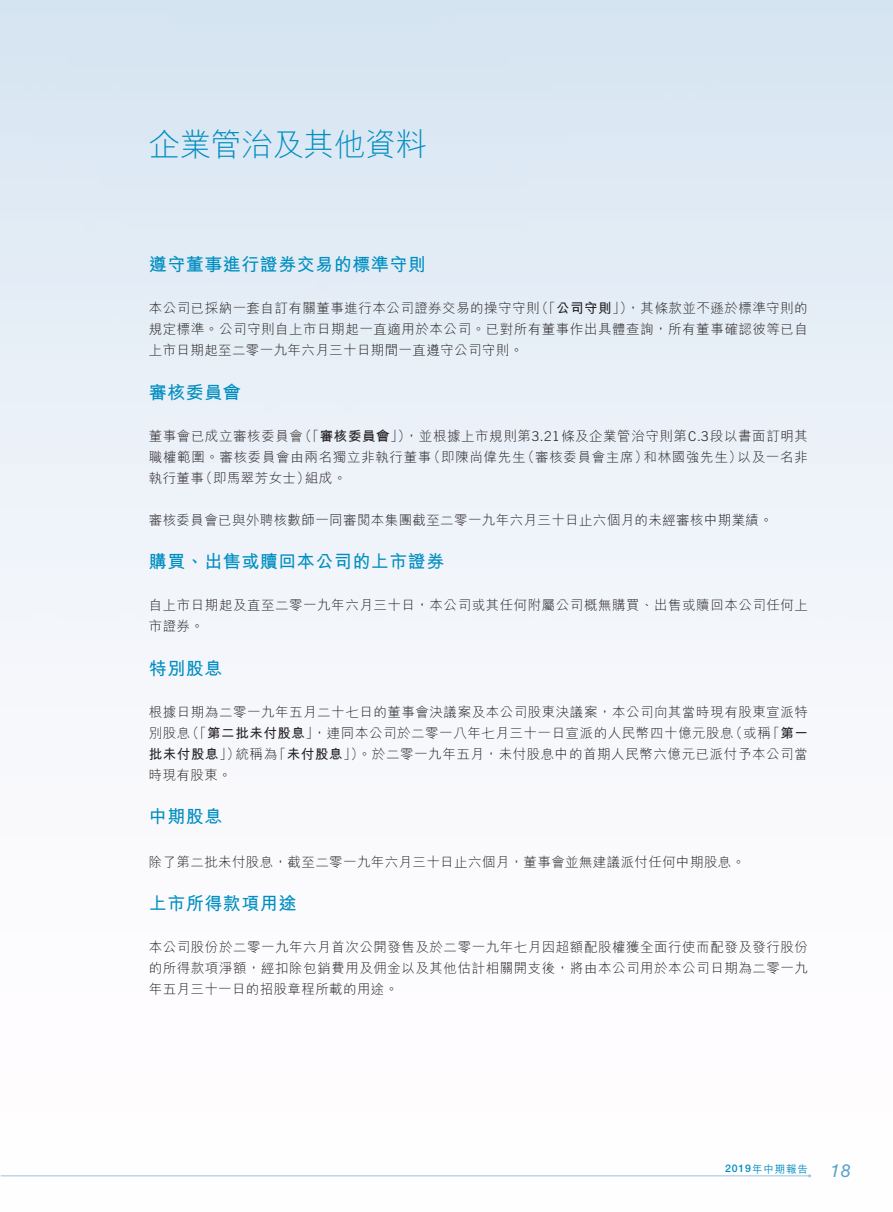
<style>
.page{position:relative;width:893px;height:1212px;background:#fff}
.page>*{position:absolute;margin:0;border:0;box-sizing:border-box;transform-origin:0 0}
.t1{font:300 31.5px "M Hei HK";letter-spacing:-.02em;color:#008ec1}
.t2{font:700 18px "M Hei HK";letter-spacing:.03em;color:#008ec1}
.t3{font:italic 18px "Helvetica Neue LT Std";color:#54a3ce}
.t4{font:300 13.5px/21px "M Hei HK";letter-spacing:.04em;color:#231f20}
.t5{font:700 13.5px "M Hei HK";letter-spacing:.04em;color:#231f20}
.t6{font:500 10.5px "M Hei HK";letter-spacing:.08em;color:#008ec1}
.s1{font-weight:700}
.s2{font-family:"Trade Gothic LT Std"}
.s3{font-weight:300}
.s4{font-family:"Helvetica Neue LT Std"}
</style>
<div class="page">
<hr style="left:1px;top:1175px;width:809px;height:1px;background:#9cc5e0">
<h1 class="t1" style="left:149px;top:122px;width:280px">企業管治及其他資料</h1>
<h2 class="t2" style="left:149px;top:252px;width:279px">遵守董事進行證券交易的標準守則</h2>
<p class="t4" style="left:535px;top:297px;width:99px">（「<span class="s1">公司守則</span>」）</p>
<p class="t4" style="left:627px;top:297px;width:183px">，其條款並不遜於標準守則的</p>
<p class="t4" style="left:149px;top:297px;width:661px">本公司已採納一套自訂有關董事進行本公司證券交易的操守守則<br>規定標準。公司守則自上市日期起一直適用於本公司。已對所有董事作出具體查詢，所有董事確認彼等已自上市日期起至二零一九年六月三十日期間一直遵守公司守則。</p>
<h2 class="t2" style="left:149px;top:379px;width:94px">審核委員會</h2>
<p class="t4" style="left:405px;top:425px;width:405px">，並根據上市規則第<span class="s2">3.21</span>條及企業管治守則第<span class="s2">C.3</span>段以書面訂明其</p>
<p class="t5" style="left:298px;top:426px;width:114px"><span class="s3">（「</span>審核委員會<span class="s3">」）</span></p>
<p class="t4" style="left:149px;top:425px;width:156px">董事會已成立審核委員會</p>
<p class="t4" style="left:427px;top:446px;width:100px">（即陳尚偉先生</p>
<p class="t4" style="left:521px;top:446px;width:128px">（審核委員會主席）</p>
<p class="t4" style="left:643px;top:446px;width:100px">和林國強先生）</p>
<p class="t4" style="left:305px;top:446px;width:128px;text-indent:-156px">職權範圍。審核委員會由兩名獨立非執行董事組成。</p>
<p class="t4" style="left:738px;top:446px;width:72px">以及一名非</p>
<p class="t4" style="left:199px;top:467px;width:112px">（即馬翠芳女士）</p>
<p class="t4" style="left:149px;top:467px;width:57px">執行董事</p>
<p class="t4" style="left:149px;top:509px;width:626px">審核委員會已與外聘核數師一同審閱本集團截至二零一九年六月三十日止六個月的未經審核中期業績。</p>
<h2 class="t2" style="left:149px;top:549px;width:297px">購買、出售或贖回本公司的上市證券</h2>
<p class="t4" style="left:149px;top:594px;width:661px">自上市日期起及直至二零一九年六月三十日，本公司或其任何附屬公司概無購買、出售或贖回本公司任何上市證券。</p>
<h2 class="t2" style="left:149px;top:655px;width:75px">特別股息</h2>
<p class="t4" style="left:149px;top:701px;width:661px;text-align:right">根據日期為二零一九年五月二十七日的董事會決議案及本公司股東決議案，本公司向其當時現有股東宣派特「<span class="s1">第一</span></p>
<p class="t4" style="left:186px;top:722px;width:549px">（「<span class="s1">第二批未付股息</span>，」連同本公司於二零一八年七月三十一日宣派的人民幣四十億元股息</p>
<p class="t4" style="left:729px;top:722px;width:43px">（或稱</p>
<p class="t4" style="left:149px;top:722px;width:43px">別股息</p>
<p class="t4" style="left:273px;top:743px;width:537px">「<span class="s1">未付股息</span>」）。於二零一九年五月，未付股息中的首期人民幣六億元已派付予本公司當</p>
<p class="t4" style="left:149px;top:743px;width:93px"><span class="s1">批未付股息</span>」）時現有股東。</p>
<h2 class="t2" style="left:149px;top:804px;width:75px">中期股息</h2>
<p class="t4" style="left:149px;top:851px;width:598px">除了第二批未付股息，截至二零一九年六月三十日止六個月，董事會並無建議派付任何中期股息。</p>
<h2 class="t2" style="left:149px;top:891px;width:149px">上市所得款項用途</h2>
<p class="t4" style="left:149px;top:936px;width:661px;text-align:justify">本公司股份於二零一九年六月首次公開發售及於二零一九年七月因超額配股權獲全面行使而配發及發行股份的所得款項淨額，經扣除包銷費用及佣金以及其他估計相關開支後，將由本公司用於本公司日期為二零一九年五月三十一日的招股章程所載的用途。</p>
<p class="t4" style="left:236px;top:743px;width:43px">統稱為</p>
<p class="t6" style="left:725px;top:1161px;width:84px"><span class="s4">2019</span>年中期報告</p>
<h2 class="t3" style="left:830px;top:1160px;width:22px">18</h2>
</div>
